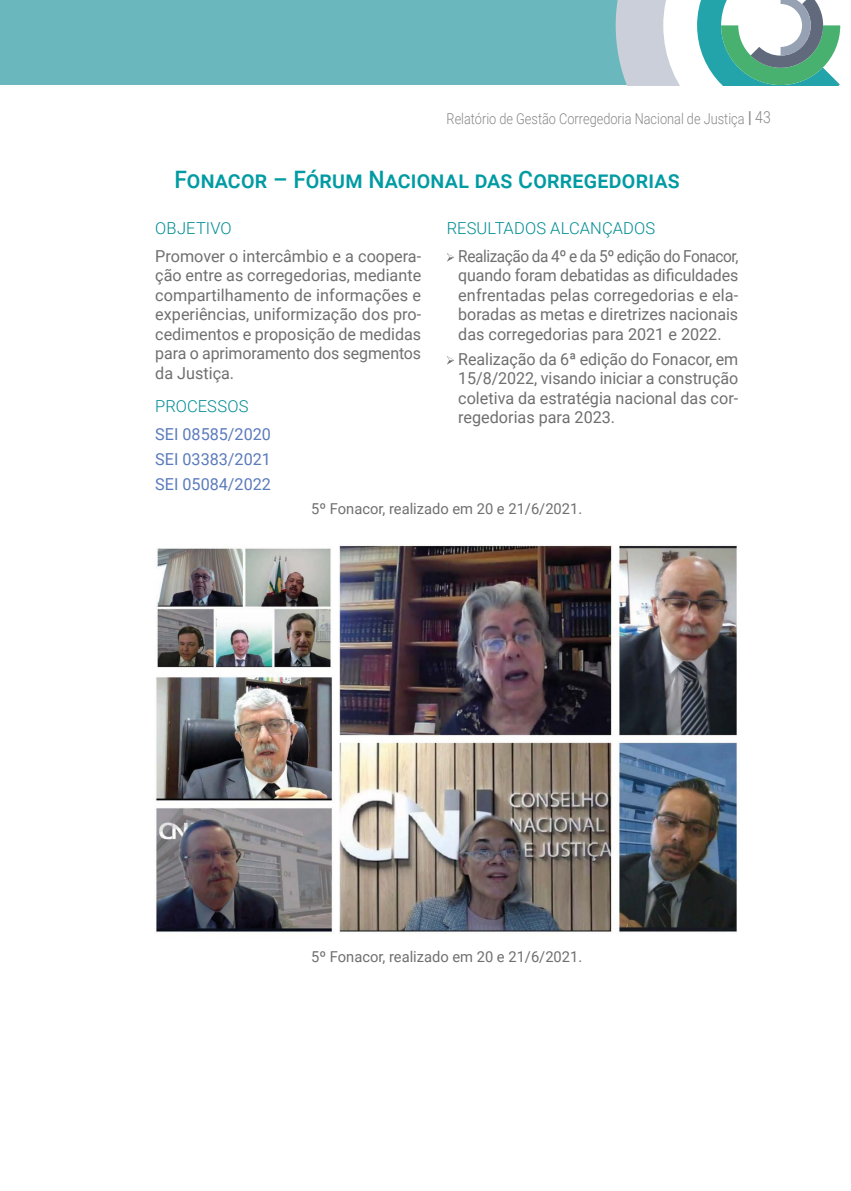
<style>
.page{position:relative;width:851px;height:1191px;background:#fff}
.page>*{position:absolute;margin:0;border:0;box-sizing:border-box;transform-origin:0 0}
.t1{font:500 24px "Roboto";letter-spacing:.01em;color:#009ba3;scale:.95 1}
.t2{font:16.5px/19.5px "Roboto";color:#706f6f;text-align:justify}
.t3{font:16.5px/19.5px "Roboto";color:#706f6f;text-align:justify;scale:.93 1}
.t4{font:16.5px/24.9px "Roboto";color:#5b7bbc;text-align:justify}
.t5{font:300 16.5px "Roboto";letter-spacing:.005em;color:#008d94}
.t6{font:15px "Roboto";color:#706f6f}
.t7{font:300 15px "Roboto";color:#878787;scale:.85 1}
.s1{font-weight:900;font-size:16.5px}
.s2{font-size:16.5px}
</style>
<div class="page">
<div style="left:0;top:0;width:633px;height:85px;background:#6ab7be"></div>
<svg style="left:615px;top:0;width:225px;height:85px"></svg>
<svg style="left:447px;top:253px;width:7px;height:9px"></svg>
<svg style="left:447px;top:356px;width:7px;height:9px"></svg>
<img style="left:156px;top:544px;width:581px;height:388px">
<p class="t7" style="left:446px;top:108px;width:383px">Relatório de Gestão Corregedoria Nacional de Justiça <span class="s1">|</span> <span class="s2">43</span></p>
<h1 class="t1" style="left:174px;top:163px;width:533px">Fonacor – Fórum Nacional das Corregedorias</h1>
<p class="t5" style="left:155px;top:216px;width:78px">OBJETIVO</p>
<p class="t2" style="left:155px;top:245px;width:267px">Promover o intercâmbio e a coopera&shy;ção entre as corregedorias, mediante compartilhamento de informações e experiências, uniformização dos pro&shy;cedimentos e proposição de medidas para o aprimoramento dos segmentos da Justiça.</p>
<p class="t5" style="left:155px;top:394px;width:95px">PROCESSOS</p>
<p class="t4" style="left:155px;top:421px;width:117px">SEI 08585/2020<br>SEI 03383/2021<br>SEI 05084/2022</p>
<p class="t5" style="left:446px;top:216px;width:210px">RESULTADOS ALCANÇADOS</p>
<p class="t3" style="left:458px;top:245px;width:302px">Realização da 4º e da 5º edição do Fonacor, quando foram debatidas as dificuldades enfrentadas pelas corregedorias e ela&shy;boradas as metas e diretrizes nacionais das corregedorias para 2021 e 2022.</p>
<p class="t2" style="left:458px;top:348px;width:281px">Realização da 6ª edição do Fonacor, em 15/8/2022, visando iniciar a construção coletiva da estratégia nacional das cor&shy;regedorias para 2023.</p>
<p class="t6" style="left:311px;top:498px;width:272px">5º Fonacor, realizado em 20 e 21/6/2021.</p>
<p class="t6" style="left:311px;top:946px;width:272px">5º Fonacor, realizado em 20 e 21/6/2021.</p>
</div>
